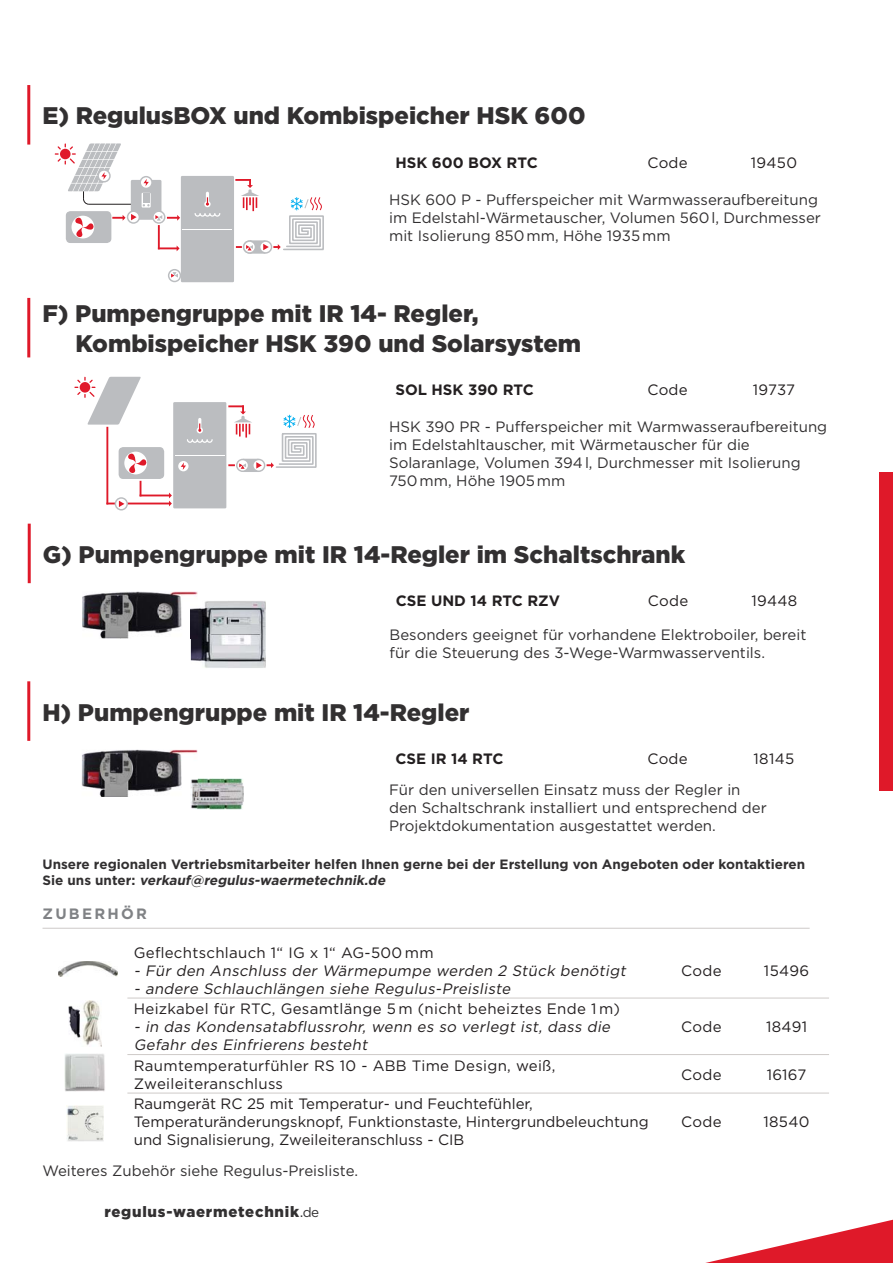
<style>
.page{position:relative;width:893px;height:1263px;background:#fff}
.page>*{position:absolute;margin:0;border:0;box-sizing:border-box;transform-origin:0 0}
.t1{font:900 24px/30px "Gotham";color:#323031}
.t2{font:15px/18px "Gotham";color:#323031}
.t3{font:15px/18px "Gotham";letter-spacing:.01em;color:#231f20}
.t4{font:italic 15px/18px "Gotham";color:#231f20}
.t5{font:700 15px "Gotham";color:#231f20}
.t6{font:900 15px "Gotham";letter-spacing:.05em;color:#323031}
.t7{font:700 15px "Gotham";letter-spacing:.15em;color:#808285}
.t8{font:700 13.5px/16.2px "Gotham";color:#323031}
.s1{font-style:italic}
.s2{font-weight:400}
.s3{font-weight:400;font-size:13.5px}
</style>
<div class="page">
<svg style="left:705px;top:1219px;width:188px;height:44px"></svg>
<div style="left:879px;top:472px;width:14px;height:319px;background:#df1929"></div>
<hr style="left:27px;top:85px;width:3px;height:60px;background:#df1929">
<hr style="left:27px;top:298px;width:3px;height:59px;background:#df1929">
<hr style="left:28px;top:524px;width:3px;height:59px;background:#df1929">
<hr style="left:27px;top:681px;width:3px;height:60px;background:#df1929">
<img style="left:198px;top:601px;width:68px;height:33px">
<img style="left:191px;top:634px;width:75px;height:34px">
<img style="left:82px;top:749px;width:115px;height:48px">
<img style="left:82px;top:591px;width:116px;height:48px">
<img style="left:191px;top:600px;width:7px;height:39px">
<img style="left:191px;top:778px;width:53px;height:32px">
<img style="left:190px;top:778px;width:7px;height:19px">
<hr style="left:127px;top:998px;width:702px;height:1px;background:#cecac8">
<hr style="left:127px;top:1054px;width:702px;height:1px;background:#cecac8">
<hr style="left:127px;top:1093px;width:702px;height:1px;background:#cecac8">
<hr style="left:43px;top:928px;width:767px;height:1px;background:#cecac8">
<img style="left:65px;top:1054px;width:40px;height:38px">
<img style="left:67px;top:1105px;width:37px;height:36px">
<img style="left:68px;top:1001px;width:34px;height:45px">
<img style="left:58px;top:961px;width:60px;height:16px">
<div style="left:131px;top:180px;width:30px;height:40px;background:#bbbdc0;border-radius:2px"></div>
<div style="left:128px;top:212px;width:11px;height:10px;background:#fff;border-radius:50%"></div>
<svg style="left:152px;top:210px;width:13px;height:14px"></svg>
<div style="left:154px;top:212px;width:10px;height:10px;background:#fff;border-radius:50%"></div>
<svg style="left:139px;top:176px;width:14px;height:13px"></svg>
<div style="left:141px;top:177px;width:10px;height:11px;background:#fff;border-radius:50%"></div>
<svg style="left:143px;top:179px;width:6px;height:7px"></svg>
<svg style="left:142px;top:193px;width:9px;height:15px"></svg>
<div style="left:143px;top:194px;width:7px;height:9px;background:#bbbdc0"></div>
<svg style="left:143px;top:204px;width:7px;height:2px"></svg>
<svg style="left:66px;top:211px;width:71px;height:32px"></svg>
<svg style="left:155px;top:215px;width:25px;height:6px"></svg>
<svg style="left:158px;top:245px;width:22px;height:6px"></svg>
<hr style="left:158px;top:225px;width:2px;height:24px;background:#df1929">
<div style="left:181px;top:176px;width:53px;height:106px;background:#bbbdc0"></div>
<hr style="left:183px;top:229px;width:49px;height:1px;background:#fff">
<svg style="left:204px;top:192px;width:7px;height:15px"></svg>
<svg style="left:195px;top:213px;width:25px;height:4px"></svg>
<svg style="left:168px;top:269px;width:13px;height:13px"></svg>
<svg style="left:169px;top:270px;width:11px;height:11px"></svg>
<svg style="left:171px;top:272px;width:7px;height:6px"></svg>
<hr style="left:89px;top:204px;width:42px;height:1px;background:#231f20">
<svg style="left:55px;top:143px;width:66px;height:62px"></svg>
<div style="left:250px;top:240px;width:16px;height:14px;background:#bbbdc0"></div>
<svg style="left:235px;top:179px;width:89px;height:72px"></svg>
<div style="left:173px;top:402px;width:53px;height:106px;background:#bbbdc0"></div>
<hr style="left:175px;top:455px;width:50px;height:1px;background:#fff">
<svg style="left:197px;top:418px;width:6px;height:15px"></svg>
<svg style="left:187px;top:439px;width:26px;height:4px"></svg>
<hr style="left:106px;top:503px;width:63px;height:1px;background:#df1929">
<hr style="left:106px;top:427px;width:2px;height:77px;background:#df1929">
<svg style="left:115px;top:497px;width:13px;height:13px"></svg>
<svg style="left:116px;top:499px;width:10px;height:10px"></svg>
<svg style="left:74px;top:377px;width:67px;height:48px"></svg>
<div style="left:243px;top:459px;width:16px;height:13px;background:#bbbdc0"></div>
<svg style="left:252px;top:459px;width:13px;height:13px"></svg>
<div style="left:254px;top:460px;width:10px;height:10px;background:#fff;border-radius:50%"></div>
<svg style="left:236px;top:459px;width:13px;height:13px"></svg>
<div style="left:237px;top:460px;width:11px;height:10px;background:#fff;border-radius:50%"></div>
<div style="left:178px;top:461px;width:11px;height:10px;background:#fff;border-radius:50%"></div>
<svg style="left:181px;top:462px;width:5px;height:8px"></svg>
<svg style="left:119px;top:447px;width:53px;height:60px"></svg>
<svg style="left:228px;top:405px;width:89px;height:64px"></svg>
<p class="t1" style="left:42px;top:103px;width:545px">E) RegulusBOX und Kombispeicher HSK 600</p>
<p class="t5" style="left:395px;top:156px;width:144px">HSK 600 BOX RTC</p>
<p class="t3" style="left:647px;top:154px;width:42px">Code</p>
<p class="t3" style="left:751px;top:154px;width:48px">19450</p>
<p class="t2" style="left:389px;top:192px;width:433px">HSK 600 P - Pufferspeicher mit Warmwasseraufbereitung im Edelstahl-Wärmetauscher, Volumen 560-l, Durchmesser mit Isolierung 850-mm, Höhe 1935-mm</p>
<p class="t1" style="left:76px;top:301px;width:507px;text-indent:-33px">F) Pumpengruppe mit IR 14- Regler,<br>Kombispeicher HSK 390 und Solarsystem</p>
<p class="t5" style="left:395px;top:384px;width:140px">SOL HSK 390 RTC</p>
<p class="t3" style="left:647px;top:382px;width:42px">Code</p>
<p class="t3" style="left:753px;top:382px;width:44px">19737</p>
<p class="t2" style="left:389px;top:418px;width:440px">HSK 390 PR - Pufferspeicher mit Warmwasseraufbereitung im Edelstahltauscher, mit Wärmetauscher für die Solaranlage, Volumen 394-l, Durchmesser mit Isolierung 750-mm, Höhe 1905-mm</p>
<p class="t1" style="left:43px;top:542px;width:644px">G) Pumpengruppe mit IR 14-Regler im Schaltschrank</p>
<p class="t5" style="left:396px;top:595px;width:166px">CSE UND 14 RTC RZV</p>
<p class="t3" style="left:648px;top:593px;width:42px">Code</p>
<p class="t3" style="left:751px;top:593px;width:47px">19448</p>
<p class="t2" style="left:389px;top:627px;width:418px">Besonders geeignet für vorhandene Elektroboiler, bereit für die Steuerung des 3-Wege-Warmwasserventils.</p>
<p class="t1" style="left:42px;top:699px;width:429px">H) Pumpengruppe mit IR 14-Regler</p>
<p class="t5" style="left:395px;top:752px;width:109px">CSE IR 14 RTC</p>
<p class="t3" style="left:647px;top:751px;width:42px">Code</p>
<p class="t3" style="left:754px;top:751px;width:42px">18145</p>
<p class="t2" style="left:389px;top:782px;width:379px">Für den universellen Einsatz muss der Regler in den Schaltschrank installiert und entsprechend der<br>Projektdokumentation ausgestattet werden.</p>
<p class="t8" style="left:43px;top:857px;width:764px">Unsere regionalen Vertriebsmitarbeiter helfen Ihnen gerne bei der Erstellung von Angeboten oder kontaktieren<br>S i e u n s u n t e r : <span class="s1">verkauf@regulus-waermetechnik.de</span></p>
<p class="t7" style="left:43px;top:907px;width:106px">ZUBERHÖR</p>
<p class="t3" style="left:134px;top:944px;width:301px">Geflechtschlauch 1“ IG x 1“ AG-500-mm</p>
<p class="t4" style="left:134px;top:962px;width:496px">- Für den Anschluss der Wärmepumpe werden 2 Stück benötigt</p>
<p class="t4" style="left:134px;top:980px;width:381px">- andere Schlauchlängen siehe Regulus-Preisliste</p>
<p class="t3" style="left:681px;top:962px;width:42px">Code</p>
<p class="t3" style="left:764px;top:962px;width:47px">15496</p>
<p class="t3" style="left:134px;top:1001px;width:488px">Heizkabel für RTC, Gesamtlänge 5-m (nicht beheiztes Ende 1-m)</p>
<p class="t4" style="left:134px;top:1019px;width:481px">- in das Kondensatabflussrohr, wenn es so verlegt ist, dass die<br>Gefahr des Einfrierens besteht</p>
<p class="t3" style="left:681px;top:1019px;width:42px">Code</p>
<p class="t3" style="left:766px;top:1019px;width:43px">18491</p>
<p class="t3" style="left:134px;top:1057px;width:423px">Raumtemperaturfühler RS 10 - ABB Time Design, weiß,<br>Zweileiteranschluss</p>
<p class="t3" style="left:681px;top:1066px;width:42px">Code</p>
<p class="t3" style="left:767px;top:1066px;width:41px">16167</p>
<p class="t3" style="left:134px;top:1096px;width:516px">Raumgerät RC 25 mit Temperatur- und Feuchtefühler,<br>Temperaturänderungsknopf, Funktionstaste, Hintergrundbeleuchtung und Signalisierung, Zweileiteranschluss - CIB</p>
<p class="t3" style="left:681px;top:1114px;width:42px">Code</p>
<p class="t3" style="left:763px;top:1114px;width:47px">18540</p>
<p class="t2" style="left:42px;top:1163px;width:317px">Weiteres Zubehör siehe Regulus-Preisliste.</p>
<p class="t6" style="left:104px;top:1206px;width:216px">regulus-waermetechnik<span class="s2">.</span><span class="s3">de</span></p>
</div>
